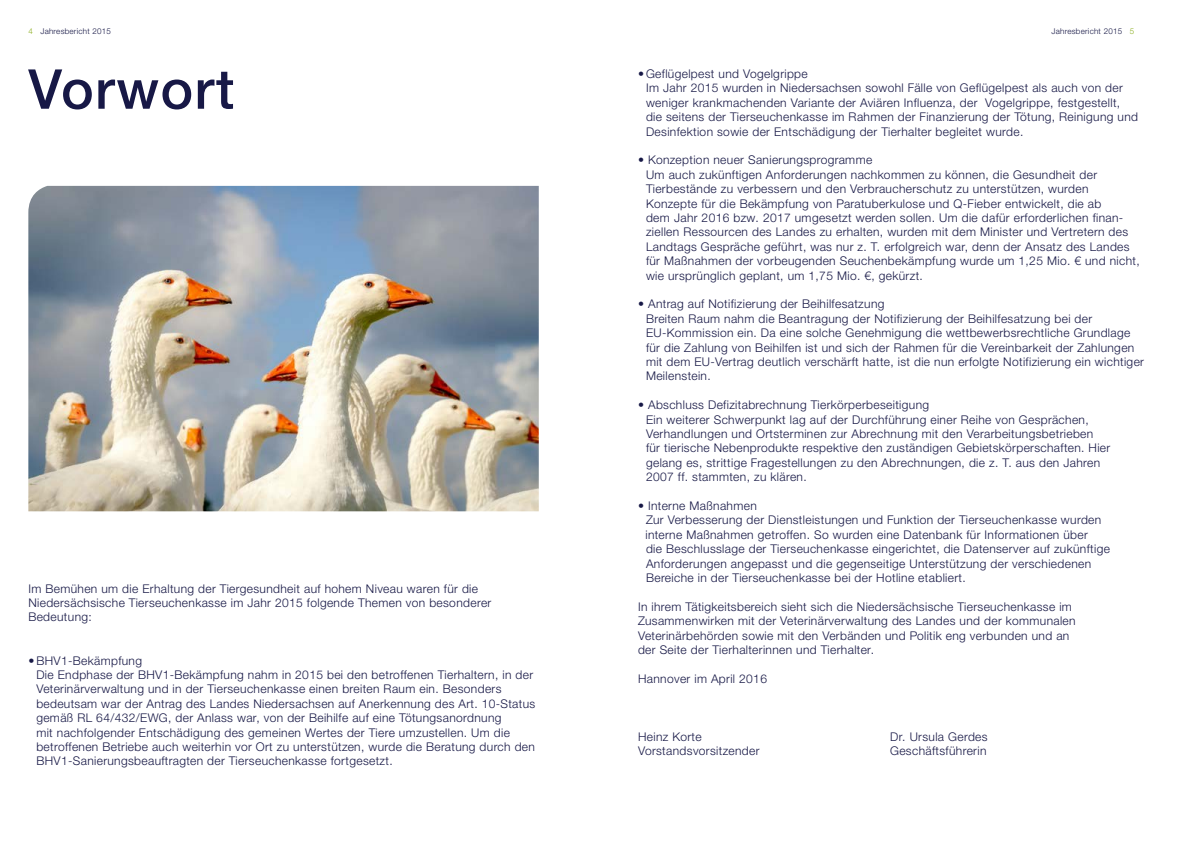
<style>
.page{position:relative;width:1191px;height:842px;background:#fff}
.page>*{position:absolute;margin:0;border:0;box-sizing:border-box;transform-origin:0 0}
.t1{font:500 55px "Hella Helvetica Neue";letter-spacing:.025em;color:#171846}
.t2{font:300 12px/14.4px "Hella Helvetica Neue";letter-spacing:.03em;color:#171846}
.t3{font:300 8px "Hella Helvetica Neue";letter-spacing:.03em;color:#171846}
.s1{color:#8bae1f}
</style>
<div class="page">
<img style="left:28px;top:186px;width:511px;height:325px">
<p class="t3" style="left:28px;top:26px;width:84px"><span class="s1">4</span> Jahresbericht 2015</p>
<p class="t3" style="left:1051px;top:26px;width:84px">Jahresbericht 2015 <span class="s1">5</span></p>
<p class="t2" style="left:646px;top:67px;width:493px;text-indent:-8px">• Geflügelpest und Vogelgrippe<br>Im Jahr 2015 wurden in Niedersachsen sowohl Fälle von Geflügelpest als auch von der weniger krankmachenden Variante der Aviären Influenza, der Vogelgrippe, festgestellt, die seitens der Tierseuchenkasse im Rahmen der Finanzierung der Tötung, Reinigung und Desinfektion sowie der Entschädigung der Tierhalter begleitet wurde.</p>
<p class="t2" style="left:646px;top:153px;width:495px;text-indent:-8px">• Konzeption neuer Sanierungsprogramme<br>Um auch zukünftigen Anforderungen nachkommen zu können, die Gesundheit der Tierbestände zu verbessern und den Verbraucherschutz zu unterstützen, wurden Konzepte für die Bekämpfung von Paratuberkulose und Q-Fieber entwickelt, die ab<br>dem Jahr 2016 bzw. 2017 umgesetzt werden sollen. Um die dafür erforderlichen finan&shy;ziellen Ressourcen des Landes zu erhalten, wurden mit dem Minister und Vertretern des Landtags Gespräche geführt, was nur z. T. erfolgreich war, denn der Ansatz des Landes für Maßnahmen der vorbeugenden Seuchenbekämpfung wurde um 1,25 Mio. € und nicht, wie ursprünglich geplant, um 1,75 Mio. €, gekürzt.</p>
<p class="t2" style="left:646px;top:297px;width:499px;text-indent:-8px">• Antrag auf Notifizierung der Beihilfesatzung<br>Breiten Raum nahm die Beantragung der Notifizierung der Beihilfesatzung bei der EU-Kommission ein. Da eine solche Genehmigung die wettbewerbsrechtliche Grundlage für die Zahlung von Beihilfen ist und sich der Rahmen für die Vereinbarkeit der Zahlungen mit dem EU-Vertrag deutlich verschärft hatte, ist die nun erfolgte Notifizierung ein wichtiger Meilenstein.</p>
<p class="t2" style="left:646px;top:398px;width:466px;text-indent:-8px">• Abschluss Defizitabrechnung Tierkörperbeseitigung<br>Ein weiterer Schwerpunkt lag auf der Durchführung einer Reihe von Gesprächen, Verhandlungen und Ortsterminen zur Abrechnung mit den Verarbeitungsbetrieben für tierische Nebenprodukte respektive den zuständigen Gebietskörperschaften. Hier gelang es, strittige Fragestellungen zu den Abrechnungen, die z. T. aus den Jahren 2007 ff. stammten, zu klären.</p>
<p class="t2" style="left:645px;top:499px;width:466px;text-indent:-7px">• Interne Maßnahmen<br>Zur Verbesserung der Dienstleistungen und Funktion der Tierseuchenkasse wurden interne Maßnahmen getroffen. So wurden eine Datenbank für Informationen über<br>die Beschlusslage der Tierseuchenkasse eingerichtet, die Datenserver auf zukünftige Anforderungen angepasst und die gegenseitige Unterstützung der verschiedenen Bereiche in der Tierseuchenkasse bei der Hotline etabliert.</p>
<p class="t2" style="left:638px;top:599px;width:439px">In ihrem Tätigkeitsbereich sieht sich die Niedersächsische Tierseuchenkasse im Zusammenwirken mit der Veterinärverwaltung des Landes und der kommunalen Veterinärbehörden sowie mit den Verbänden und Politik eng verbunden und an der Seite der Tierhalterinnen und Tierhalter.</p>
<p class="t2" style="left:638px;top:671px;width:130px">Hannover im April 2016</p>
<h1 class="t1" style="left:28px;top:56px;width:207px">Vorwort</h1>
<p class="t2" style="left:28px;top:581px;width:464px">Im Bemühen um die Erhaltung der Tiergesundheit auf hohem Niveau waren für die<br>Niedersächsische Tierseuchenkasse im Jahr 2015 folgende Themen von besonderer<br>Bedeutung:</p>
<p class="t2" style="left:36px;top:653px;width:500px;text-indent:-8px">•BHV1-Bekämpfung<br>Die Endphase der BHV1-Bekämpfung nahm in 2015 bei den betroffenen Tierhaltern, in der Veterinärverwaltung und in der Tierseuchenkasse einen breiten Raum ein. Besonders bedeutsam war der Antrag des Landes Niedersachsen auf Anerkennung des Art. 10-Status gemäß RL 64/432/EWG, der Anlass war, von der Beihilfe auf eine Tötungsanordnung<br>mit nachfolgender Entschädigung des gemeinen Wertes der Tiere umzustellen. Um die betroffenen Betriebe auch weiterhin vor Ort zu unterstützen, wurde die Beratung durch den BHV1-Sanierungsbeauftragten der Tierseuchenkasse fortgesetzt.</p>
<p class="t2" style="left:638px;top:729px;width:65px">Heinz Korte</p>
<p class="t2" style="left:890px;top:729px;width:99px">Dr. Ursula Gerdes</p>
<p class="t2" style="left:638px;top:743px;width:123px">Vorstandsvorsitzender</p>
<p class="t2" style="left:890px;top:743px;width:98px">Geschäftsführerin</p>
</div>
